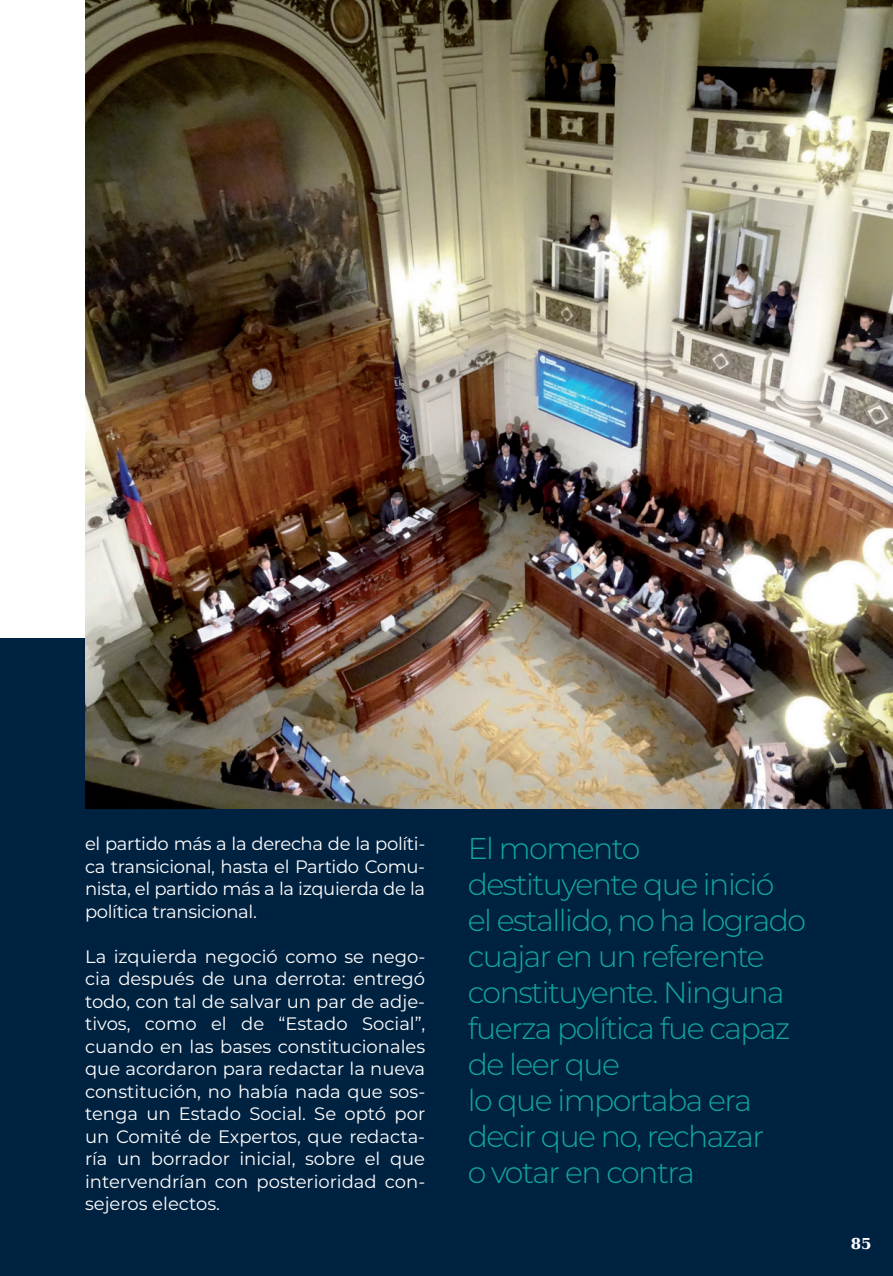
<style>
.page{position:relative;width:893px;height:1276px;background:#fff}
.page>*{position:absolute;margin:0;border:0;box-sizing:border-box;transform-origin:0 0}
.t1{font:300 30px/36px "Montserrat";letter-spacing:-.05em;color:#12a79d}
.t2{font:18px/22.5px "Montserrat";letter-spacing:-.02em;color:#fff;text-align:justify}
.t3{font:700 15px "DejaVu Serif";color:#fff}
</style>
<div class="page">
<div style="left:0;top:638px;width:893px;height:638px;background:#002241"></div>
<img style="left:85px;top:0;width:808px;height:808px">
<p class="t2" style="left:85px;top:832px;width:342px">el partido más a la derecha de la políti&shy;ca transicional, hasta el Partido Comu&shy;nista, el partido más a la izquierda de la política transicional.</p>
<p class="t2" style="left:85px;top:944px;width:342px">La izquierda negoció como se nego&shy;cia después de una derrota: entregó todo, con tal de salvar un par de adje&shy;tivos, como el de “Estado Social”, cuando en las bases constitucionales que acordaron para redactar la nueva constitución, no había nada que sos&shy;tenga un Estado Social. Se optó por un Comité de Expertos, que redacta&shy;ría un borrador inicial, sobre el que intervendrían con posterioridad con&shy;sejeros electos.</p>
<h1 class="t1" style="left:468px;top:829px;width:340px">El momento destituyente que inició<br>el estallido, no ha logrado cuajar en un referente constituyente. Ninguna fuerza política fue capaz de leer que<br>lo que importaba era decir que no, rechazar<br>o votar en contra</h1>
<p class="t3" style="left:851px;top:1231px;width:22px">85</p>
</div>
